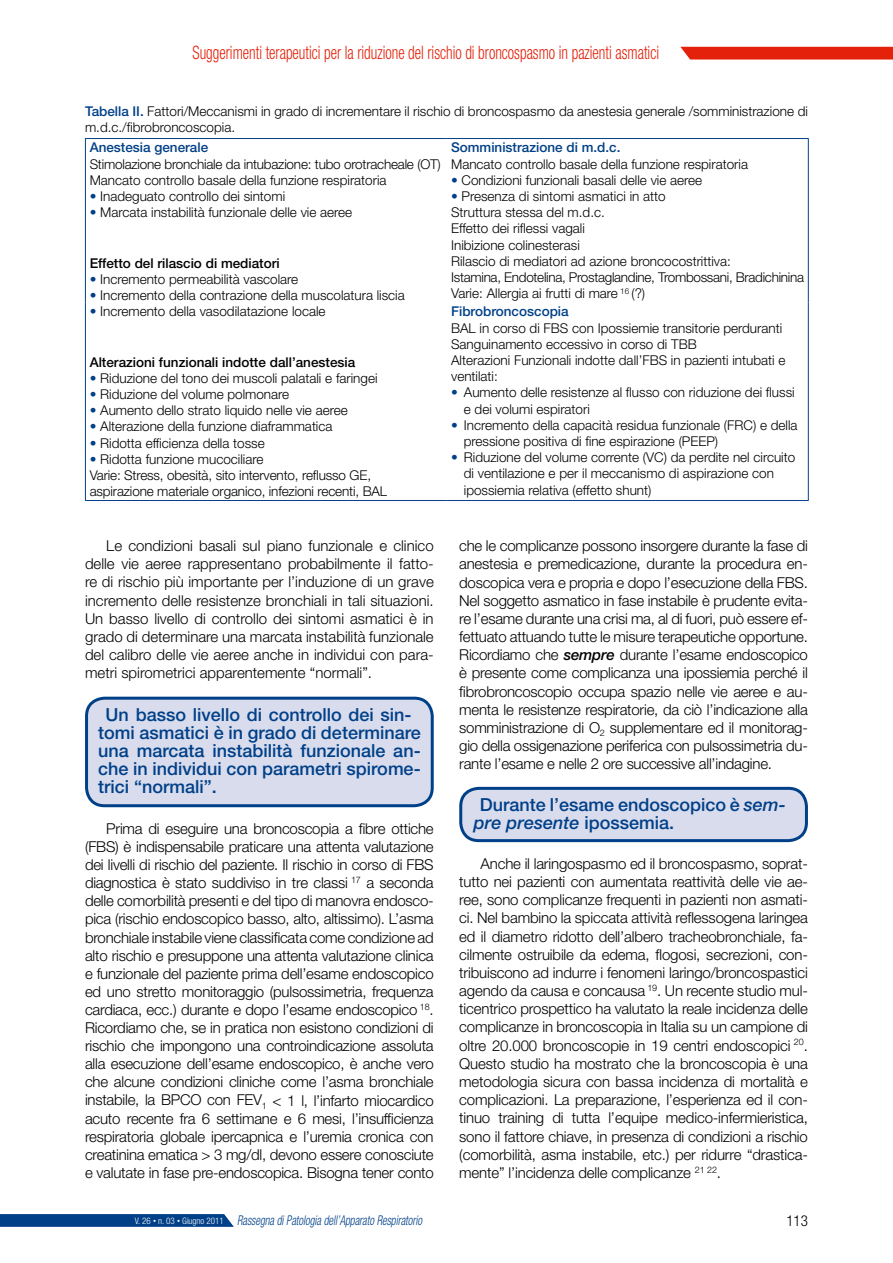
<style>
.page{position:relative;width:893px;height:1263px;background:#fff}
.page>*{position:absolute;margin:0;border:0;box-sizing:border-box;transform-origin:0 0}
.t1{font:300 condensed 18.45px "Helvetica Neue LT Std";color:#e4210a;scale:.8 1}
.t2{font:500 18px/18px "Helvetica Neue LT Std";color:#004088}
.t3{font:300 15px/18.1px "Helvetica Neue LT Std";letter-spacing:-.015em;color:#000;text-align:justify}
.t4{font:300 condensed 15px "Helvetica Neue LT Std";color:#000}
.t5{font:300 13.5px/16.2px "Helvetica Neue LT Std";color:#000}
.t6{font:500 13.5px "Helvetica Neue LT Std";color:#000}
.t7{font:italic 300 condensed 13.5px "Helvetica Neue LT Std";color:#004088;scale:.8 1}
.t8{font:500 13.5px "Helvetica Neue LT Std";color:#004088}
.s1{font-weight:500;color:#004088}
.s2{color:#004088}
.s3{font-weight:500;font-style:italic}
.s4{font-style:italic}
.s5{font-style:normal;font-size:9px;color:#fff}
.s6{font-style:normal;font-size:6px;color:#fff}
</style>
<div class="page">
<svg style="left:680px;top:47px;width:213px;height:13px;background:#e52e18"></svg>
<svg style="left:0;top:1214px;width:234px;height:13px;background:#09478c"></svg>
<div style="left:87px;top:698px;width:345px;height:108px;background:#d9dced;border-radius:18px"></div>
<div style="left:85px;top:697px;width:349px;height:110px;border:3px solid #004088;border-radius:18px"></div>
<div style="left:461px;top:788px;width:345px;height:53px;background:#d9dced;border-radius:18px"></div>
<div style="left:459px;top:787px;width:349px;height:55px;border:3px solid #004088;border-radius:18px"></div>
<hr style="left:85px;top:138px;width:362px;height:1px;background:#004088">
<hr style="left:85px;top:139px;width:1px;height:163px;background:#004088">
<hr style="left:85px;top:302px;width:1px;height:198px;background:#004088">
<hr style="left:85px;top:500px;width:362px;height:1px;background:#004088">
<hr style="left:447px;top:138px;width:362px;height:1px;background:#004088">
<hr style="left:808px;top:139px;width:1px;height:163px;background:#004088">
<hr style="left:808px;top:302px;width:1px;height:198px;background:#004088">
<hr style="left:447px;top:500px;width:362px;height:1px;background:#004088">
<p class="t1" style="left:193px;top:42px;width:585px">Suggerimenti terapeutici per la riduzione del rischio di broncospasmo in pazienti asmatici</p>
<p class="t5" style="left:85px;top:103px;width:724px"><span class="s1">Tabella II.</span> Fattori/Meccanismi in grado di incrementare il rischio di broncospasmo da anestesia generale /somministrazione di m.d.c./fibrobroncoscopia.</p>
<p class="t8" style="left:90px;top:140px;width:120px">Anestesia generale</p>
<p class="t5" style="left:90px;top:155px;width:353px">Stimolazione bronchiale da intubazione: tubo orotracheale (OT)<br>Mancato controllo basale della funzione respiratoria</p>
<p class="t5" style="left:90px;top:188px;width:197px"><span class="s2">•</span> Inadeguato controllo dei sintomi</p>
<p class="t5" style="left:90px;top:204px;width:264px"><span class="s2">•</span> Marcata instabilità funzionale delle vie aeree</p>
<p class="t8" style="left:451px;top:140px;width:171px">Somministrazione di m.d.c.</p>
<p class="t5" style="left:451px;top:155px;width:298px">Mancato controllo basale della funzione respiratoria</p>
<p class="t5" style="left:451px;top:172px;width:253px"><span class="s2">•</span> Condizioni funzionali basali delle vie aeree</p>
<p class="t5" style="left:451px;top:188px;width:354px"><span class="s2">•</span> Presenza di sintomi asmatici in atto<br>Struttura stessa del m.d.c.<br>Effetto dei riflessi vagali<br>Inibizione colinesterasi<br>Rilascio di mediatori ad azione broncocostrittiva:<br>Istamina, Endotelina, Prostaglandine, Trombossani, Bradichinina Varie: Allergia ai frutti di mare <sup>16</sup> (?)</p>
<p class="t8" style="left:451px;top:303px;width:119px">Fibrobroncoscopia</p>
<p class="t5" style="left:451px;top:319px;width:336px">BAL in corso di FBS con Ipossiemie transitorie perduranti Sanguinamento eccessivo in corso di TBB<br>Alterazioni Funzionali indotte dall’FBS in pazienti intubati e ventilati:</p>
<p class="t5" style="left:464px;top:384px;width:332px;text-indent:-13px"><span class="s2">•</span> Aumento delle resistenze al flusso con riduzione dei flussi e dei volumi espiratori</p>
<p class="t5" style="left:464px;top:417px;width:335px;text-indent:-13px"><span class="s2">•</span> Incremento della capacità residua funzionale (FRC) e della pressione positiva di fine espirazione (PEEP)</p>
<p class="t5" style="left:464px;top:449px;width:333px;text-indent:-13px"><span class="s2">•</span> Riduzione del volume corrente (VC) da perdite nel circuito di ventilazione e per il meccanismo di aspirazione con ipossiemia relativa (effetto shunt)</p>
<p class="t6" style="left:90px;top:255px;width:192px">Effetto del rilascio di mediatori</p>
<p class="t5" style="left:90px;top:271px;width:210px"><span class="s2">•</span> Incremento permeabilità vascolare</p>
<p class="t5" style="left:90px;top:287px;width:317px"><span class="s2">•</span> Incremento della contrazione della muscolatura liscia</p>
<p class="t5" style="left:90px;top:303px;width:237px"><span class="s2">•</span> Incremento della vasodilatazione locale</p>
<p class="t6" style="left:90px;top:354px;width:267px">Alterazioni funzionali indotte dall’anestesia</p>
<p class="t5" style="left:90px;top:370px;width:289px"><span class="s2">•</span> Riduzione del tono dei muscoli palatali e faringei</p>
<p class="t5" style="left:90px;top:386px;width:201px"><span class="s2">•</span> Riduzione del volume polmonare</p>
<p class="t5" style="left:90px;top:402px;width:260px"><span class="s2">•</span> Aumento dello strato liquido nelle vie aeree</p>
<p class="t5" style="left:90px;top:418px;width:244px"><span class="s2">•</span> Alterazione della funzione diaframmatica</p>
<p class="t5" style="left:90px;top:434px;width:177px"><span class="s2">•</span> Ridotta efficienza della tosse</p>
<p class="t5" style="left:90px;top:451px;width:299px"><span class="s2">•</span> Ridotta funzione mucociliare<br>Varie: Stress, obesità, sito intervento, reflusso GE, aspirazione materiale organico, infezioni recenti, BAL</p>
<p class="t3" style="left:85px;top:536px;width:350px;text-indent:21px">Le condizioni basali sul piano funzionale e clinico delle vie aeree rappresentano probabilmente il fatto&shy;re di rischio più importante per l’induzione di un grave incremento delle resistenze bronchiali in tali situazioni.<br>Un basso livello di controllo dei sintomi asmatici è in grado di determinare una marcata instabilità funzionale del calibro delle vie aeree anche in individui con para&shy;metri spirometrici apparentemente “normali”.</p>
<p class="t2" style="left:98px;top:705px;width:324px;text-indent:8px">Un basso livello di controllo dei sin&shy;tomi asmatici è in grado di determinare una marcata instabilità funzionale an&shy;che in individui con parametri spirome&shy;trici “normali”.</p>
<p class="t3" style="left:85px;top:819px;width:350px;text-indent:21px">Prima di eseguire una broncoscopia a fibre ottiche (FBS) è indispensabile praticare una attenta valutazione dei livelli di rischio del paziente. Il rischio in corso di FBS diagnostica è stato suddiviso in tre classi <sup>17</sup> a seconda delle comorbilità presenti e del tipo di manovra endosco&shy;pica (rischio endoscopico basso, alto, altissimo). L’asma bronchiale instabile viene classificata come condizione ad alto rischio e presuppone una attenta valutazione clinica e funzionale del paziente prima dell’esame endoscopico ed uno stretto monitoraggio (pulsossimetria, frequenza cardiaca, ecc.) durante e dopo l’esame endoscopico <sup>18</sup>.<br>Ricordiamo che, se in pratica non esistono condizioni di rischio che impongono una controindicazione assoluta alla esecuzione dell’esame endoscopico, è anche vero che alcune condizioni cliniche come l’asma bronchiale instabile, la BPCO con FEV<sub>1</sub> &lt; 1 l, l’infarto miocardico acuto recente fra 6 settimane e 6 mesi, l’insufficienza respiratoria globale ipercapnica e l’uremia cronica con creatinina ematica &gt; 3 mg/dl, devono essere conosciute e valutate in fase pre-endoscopica. Bisogna tener conto</p>
<p class="t3" style="left:459px;top:536px;width:350px">che le complicanze possono insorgere durante la fase di anestesia e premedicazione, durante la procedura en&shy;doscopica vera e propria e dopo l’esecuzione della FBS.<br>Nel soggetto asmatico in fase instabile è prudente evita&shy;re l’esame durante una crisi ma, al di fuori, può essere ef&shy;fettuato attuando tutte le misure terapeutiche opportune.<br>Ricordiamo che <span class="s3">sempre</span> durante l’esame endoscopico è presente come complicanza una ipossiemia perché il fibrobroncoscopio occupa spazio nelle vie aeree e au&shy;menta le resistenze respiratorie, da ciò l’indicazione alla somministrazione di O<sub>2</sub> supplementare ed il monitorag&shy;gio della ossigenazione periferica con pulsossimetria du&shy;rante l’esame e nelle 2 ore successive all’indagine.</p>
<p class="t2" style="left:474px;top:796px;width:313px;text-indent:6px">Durante l’esame endoscopico è <span class="s4">sem&shy;pre presente</span> ipossemia.</p>
<p class="t3" style="left:459px;top:854px;width:350px;text-indent:21px">Anche il laringospasmo ed il broncospasmo, soprat&shy;tutto nei pazienti con aumentata reattività delle vie ae&shy;ree, sono complicanze frequenti in pazienti non asmati&shy;ci. Nel bambino la spiccata attività reflessogena laringea ed il diametro ridotto dell’albero tracheobronchiale, fa&shy;cilmente ostruibile da edema, flogosi, secrezioni, con&shy;tribuiscono ad indurre i fenomeni laringo/broncospastici agendo da causa e concausa <sup>19</sup>. Un recente studio mul&shy;ticentrico prospettico ha valutato la reale incidenza delle complicanze in broncoscopia in Italia su un campione di oltre 20.000 broncoscopie in 19 centri endoscopici <sup>20</sup>.<br>Questo studio ha mostrato che la broncoscopia è una metodologia sicura con bassa incidenza di mortalità e complicazioni. La preparazione, l’esperienza ed il con&shy;tinuo training di tutta l’equipe medico-infermieristica, sono il fattore chiave, in presenza di condizioni a rischio (comorbilità, asma instabile, etc.) per ridurre “drastica&shy;mente” l’incidenza delle complicanze <sup>21</sup> <sup>22</sup>.</p>
<p class="t7" style="left:135px;top:1212px;width:360px"><span class="s5">V. 26</span> <span class="s6">•</span> <span class="s5">n. 03</span> <span class="s6">•</span> <span class="s5">Giugno 2011</span> Rassegna di Patologia dell’Apparato Respiratorio</p>
<p class="t4" style="left:786px;top:1212px;width:23px">113</p>
</div>
